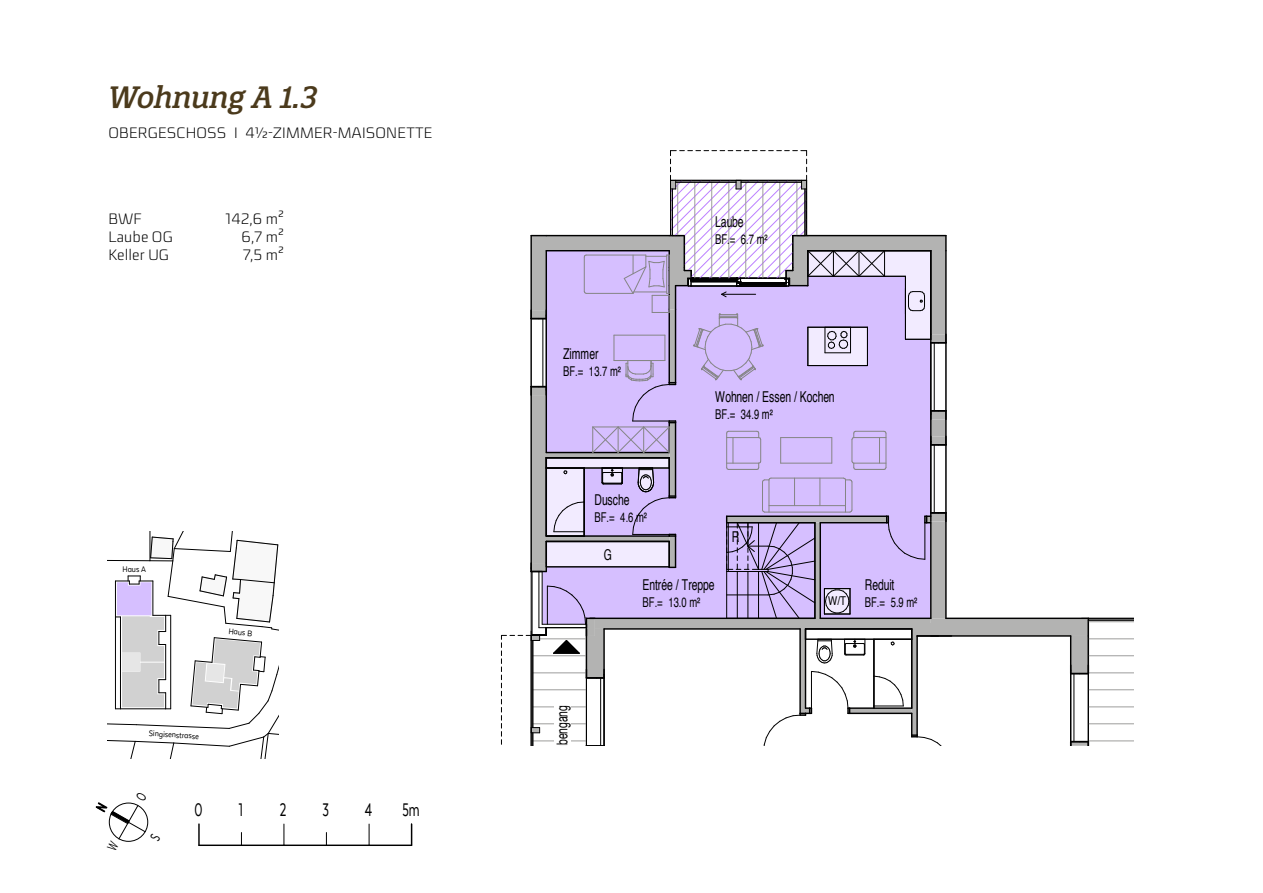
<style>
.page{position:relative;width:1263px;height:893px;background:#fff}
.page>*{position:absolute;margin:0;border:0;box-sizing:border-box;transform-origin:0 0}
.t1{font:italic 500 30px "Quatro Slab";color:#4b3a1c;scale:.95 1}
.t2{font:21px "Texta Narrow Alt W00";color:#000;scale:.7 1}
.t3{font:300 15px "Sica";letter-spacing:.01em;color:#000}
.t4{font:15px "Helvetica";letter-spacing:-.005em;color:#000;scale:.7 1}
.t5{font:13.5px "Helvetica";color:#000;scale:.7 1}
.t6{font:12.15px "Helvetica";color:#000;scale:.8 1}
.t7{font:9.45px "Texta Narrow Alt W00";color:#000;scale:.94 1}
.t8{font:9.45px "Texta Narrow Alt W00";color:#000;scale:.95 1}
</style>
<div class="page">
<svg style="left:108px;top:531px;width:170px;height:228px"></svg>
<svg style="left:411px;top:824px;width:1px;height:20px"></svg>
<svg style="left:369px;top:824px;width:1px;height:20px"></svg>
<svg style="left:326px;top:832px;width:1px;height:12px"></svg>
<svg style="left:284px;top:824px;width:1px;height:20px"></svg>
<svg style="left:241px;top:832px;width:1px;height:12px"></svg>
<hr style="left:198px;top:824px;width:2px;height:21px;background:#000">
<hr style="left:369px;top:844px;width:43px;height:2px;background:#000">
<hr style="left:326px;top:844px;width:43px;height:2px;background:#000">
<hr style="left:284px;top:844px;width:42px;height:2px;background:#000">
<hr style="left:241px;top:844px;width:43px;height:2px;background:#000">
<hr style="left:199px;top:844px;width:42px;height:2px;background:#000">
<hr style="left:1088px;top:621px;width:46px;height:1px;background:#9d9d9c">
<hr style="left:1088px;top:639px;width:46px;height:1px;background:#9d9d9c">
<hr style="left:1088px;top:655px;width:46px;height:1px;background:#9d9d9c">
<hr style="left:1088px;top:673px;width:46px;height:1px;background:#9d9d9c">
<hr style="left:1088px;top:689px;width:46px;height:1px;background:#9d9d9c">
<hr style="left:1088px;top:707px;width:46px;height:1px;background:#9d9d9c">
<hr style="left:1088px;top:723px;width:46px;height:1px;background:#9d9d9c">
<hr style="left:1088px;top:741px;width:46px;height:1px;background:#9d9d9c">
<hr style="left:1088px;top:618px;width:46px;height:1px;background:#000">
<hr style="left:1088px;top:620px;width:46px;height:1px;background:#000">
<svg style="left:501px;top:150px;width:588px;height:596px"></svg>
<div style="left:554px;top:705px;width:17px;height:41px;background:#fff"></div>
<svg style="left:108px;top:802px;width:41px;height:40px"></svg>
<h1 class="t1" style="left:108px;top:78px;width:221px">Wohnung A 1.3</h1>
<p class="t3" style="left:108px;top:122px;width:326px">OBERGESCHOSS I 4½-ZIMMER-MAISONETTE</p>
<p class="t3" style="left:108px;top:208px;width:35px">BWF</p>
<p class="t3" style="left:225px;top:208px;width:60px">142,6 m²</p>
<p class="t3" style="left:108px;top:226px;width:66px">Laube OG</p>
<p class="t3" style="left:241px;top:226px;width:44px">6,7 m²</p>
<p class="t3" style="left:108px;top:244px;width:62px">Keller UG</p>
<p class="t3" style="left:243px;top:244px;width:43px">7,5 m²</p>
<p class="t8" style="left:122px;top:564px;width:26px">Haus A</p>
<p class="t8" style="left:229px;top:626px;width:26px;rotate:5deg">Haus B</p>
<p class="t7" style="left:149px;top:728px;width:55px;rotate:3deg">Singisenstrasse</p>
<h2 class="t2" style="left:195px;top:799px;width:13px">0</h2>
<h2 class="t2" style="left:402px;top:799px;width:26px">5m</h2>
<h2 class="t2" style="left:280px;top:799px;width:11px">2</h2>
<h2 class="t2" style="left:239px;top:799px;width:7px">1</h2>
<h2 class="t2" style="left:323px;top:799px;width:11px">3</h2>
<h2 class="t2" style="left:365px;top:799px;width:12px">4</h2>
<p class="t4" style="left:715px;top:210px;width:42px">Laube</p>
<p class="t5" style="left:715px;top:229px;width:76px">BF.= 6.7 m²</p>
<p class="t4" style="left:563px;top:342px;width:52px">Zimmer</p>
<p class="t5" style="left:563px;top:361px;width:84px">BF.= 13.7 m²</p>
<p class="t4" style="left:715px;top:386px;width:172px">Wohnen / Essen / Kochen</p>
<p class="t5" style="left:715px;top:404px;width:84px">BF.= 34.9 m²</p>
<p class="t4" style="left:594px;top:488px;width:51px">Dusche</p>
<p class="t5" style="left:594px;top:507px;width:76px">BF.= 4.6 m²</p>
<p class="t4" style="left:604px;top:543px;width:13px">G</p>
<p class="t4" style="left:643px;top:573px;width:104px">Entrée / Treppe</p>
<p class="t5" style="left:643px;top:591px;width:84px">BF.= 13.0 m²</p>
<p class="t4" style="left:732px;top:525px;width:12px">R</p>
<p class="t6" style="left:828px;top:591px;width:24px">W/T</p>
<p class="t4" style="left:865px;top:573px;width:44px">Reduit</p>
<p class="t5" style="left:865px;top:591px;width:76px">BF.= 5.9 m²</p>
<p class="t4" style="left:550px;top:762px;width:83px;rotate:-90deg">Laubengang</p>
</div>
